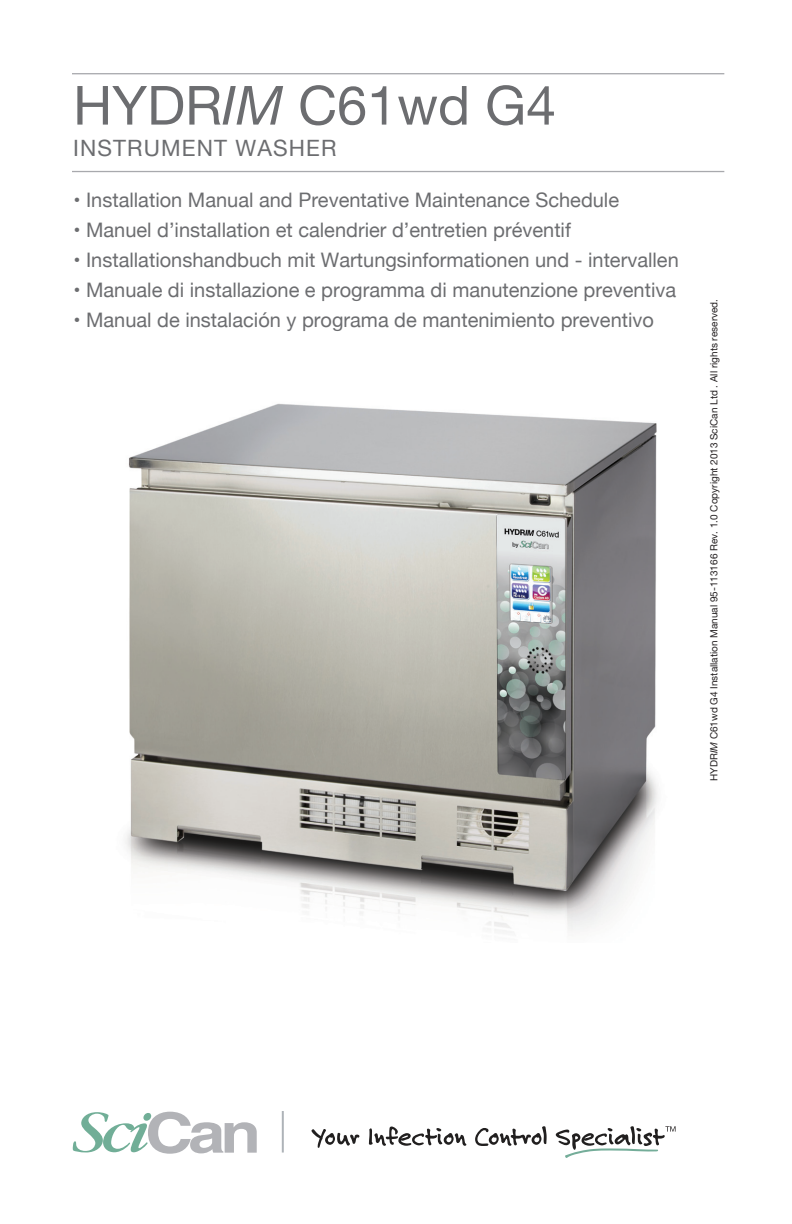
<style>
.page{position:relative;width:792px;height:1224px;background:#fff}
.page>*{position:absolute;margin:0;border:0;box-sizing:border-box;transform-origin:0 0}
.t1{font:54px "Helvetica Neue";color:#6c6d70}
.t2{font:22.4px "Helvetica Neue";letter-spacing:.05em;color:#6c6d70}
.t3{font:20px "Helvetica Neue";color:#6c6d70}
.t4{font:10px "Helvetica Neue LT Std";color:#231f20}
.s1{font-family:"Helvetica Neue LT Pro";font-style:italic}
.s2{font-style:italic}
</style>
<div class="page">
<svg style="left:312px;top:1129px;width:47px;height:19px"></svg>
<svg style="left:369px;top:1127px;width:97px;height:19px"></svg>
<svg style="left:475px;top:1126px;width:72px;height:20px"></svg>
<svg style="left:556px;top:1126px;width:120px;height:32px"></svg>
<hr style="left:282px;top:1111px;width:2px;height:42px;background:#aeb3b8">
<hr style="left:72px;top:171px;width:652px;height:1px;background:#a8a9ad">
<hr style="left:72px;top:73px;width:652px;height:1px;background:#a8a9ad">
<svg style="left:73px;top:1112px;width:184px;height:42px"></svg>
<img style="left:125px;top:403px;width:533px;height:530px">
<h1 class="t1" style="left:73px;top:66px;width:484px">HYDR<span class="s1">im</span> C61wd G4</h1>
<p class="t2" style="left:73px;top:132px;width:262px">instrument wash er</p>
<p class="t3" style="left:74px;top:185px;width:547px">• Installation Manual and Preventative Maintenance Schedule</p>
<p class="t3" style="left:74px;top:215px;width:499px">• Manuel d’installation et calendrier d’entretien préventif</p>
<p class="t3" style="left:74px;top:245px;width:607px">• Installationshandbuch mit Wartungsinformationen und - intervallen</p>
<p class="t3" style="left:74px;top:275px;width:604px">• Manuale di installazione e programma di manutenzione preventiva</p>
<p class="t3" style="left:74px;top:305px;width:582px">• Manual de instalación y programa de mantenimiento preventivo</p>
<p class="t4" style="left:708px;top:781px;width:483px;rotate:-90deg">HYDR<span class="s2">IM</span> C61wd G4 Installation Manual 95-113166 Rev. 1.0 Copyright 2013 SciCan Ltd . All rights reserved.</p>
</div>
